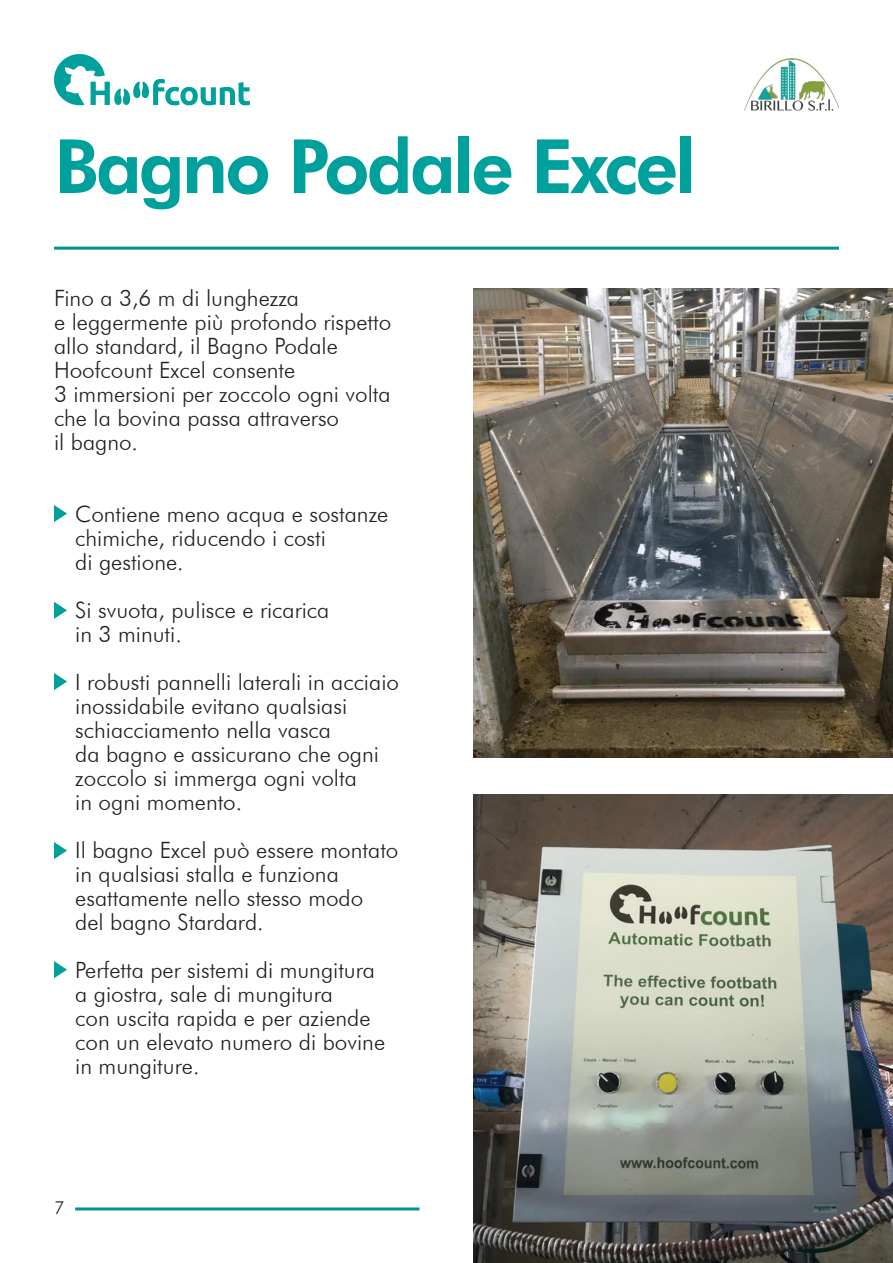
<style>
.page{position:relative;width:893px;height:1263px;background:#fff}
.page>*{position:absolute;margin:0;border:0;box-sizing:border-box;transform-origin:0 0}
.t1{font:800 75px "Futura BT";letter-spacing:-.04em;color:#00a19c}
.t2{font:300 22.5px/24px "Futura BT";color:#231f20}
.t3{font:300 18px "Futura BT";color:#231f20}
</style>
<div class="page">
<img style="left:745px;top:58px;width:94px;height:53px">
<svg style="left:54px;top:54px;width:196px;height:52px"></svg>
<hr style="left:54px;top:247px;width:785px;height:3px;background:#009491">
<svg style="left:54px;top:505px;width:13px;height:17px"></svg>
<svg style="left:54px;top:601px;width:13px;height:18px"></svg>
<svg style="left:54px;top:673px;width:13px;height:17px"></svg>
<svg style="left:54px;top:842px;width:13px;height:17px"></svg>
<svg style="left:54px;top:961px;width:13px;height:18px"></svg>
<hr style="left:75px;top:1207px;width:344px;height:3px;background:#009491">
<img style="left:473px;top:289px;width:420px;height:468px">
<img style="left:473px;top:794px;width:420px;height:469px">
<p class="t1" style="left:54px;top:121px;width:644px">Bagno Podale Excel</p>
<p class="t2" style="left:54px;top:286px;width:247px">Fino a 3,6 m di lunghezza</p>
<p class="t2" style="left:54px;top:310px;width:339px">e leggermente più profondo rispetto allo standard, il Bagno Podale<br>Hoofcount Excel consente</p>
<p class="t2" style="left:54px;top:382px;width:338px">3 immersioni per zoccolo ogni volta</p>
<p class="t2" style="left:54px;top:406px;width:287px">che la bovina passa attraverso</p>
<p class="t2" style="left:54px;top:430px;width:86px">il bagno.</p>
<p class="t2" style="left:75px;top:502px;width:315px">Contiene meno acqua e sostanze chimiche, riducendo i costi</p>
<p class="t2" style="left:75px;top:550px;width:110px">di gestione.</p>
<p class="t2" style="left:75px;top:598px;width:256px">Si svuota, pulisce e ricarica</p>
<p class="t2" style="left:75px;top:622px;width:108px">in 3 minuti.</p>
<p class="t2" style="left:75px;top:670px;width:325px">I robusti pannelli laterali in acciaio inossidabile evitano qualsiasi schiacciamento nella vasca</p>
<p class="t2" style="left:75px;top:742px;width:305px">da bagno e assicurano che ogni zoccolo si immerga ogni volta</p>
<p class="t2" style="left:75px;top:790px;width:169px">in ogni momento.</p>
<p class="t2" style="left:75px;top:838px;width:325px">Il bagno Excel può essere montato in qualsiasi stalla e funziona esattamente nello stesso modo</p>
<p class="t2" style="left:75px;top:910px;width:190px">del bagno Stardard.</p>
<p class="t2" style="left:75px;top:958px;width:301px">Perfetta per sistemi di mungitura</p>
<p class="t2" style="left:75px;top:982px;width:259px">a giostra, sale di mungitura</p>
<p class="t2" style="left:75px;top:1006px;width:297px">con uscita rapida e per aziende</p>
<p class="t2" style="left:75px;top:1030px;width:311px">con un elevato numero di bovine</p>
<p class="t2" style="left:75px;top:1054px;width:126px">in mungiture.</p>
<p class="t3" style="left:54px;top:1196px;width:12px">7</p>
</div>
